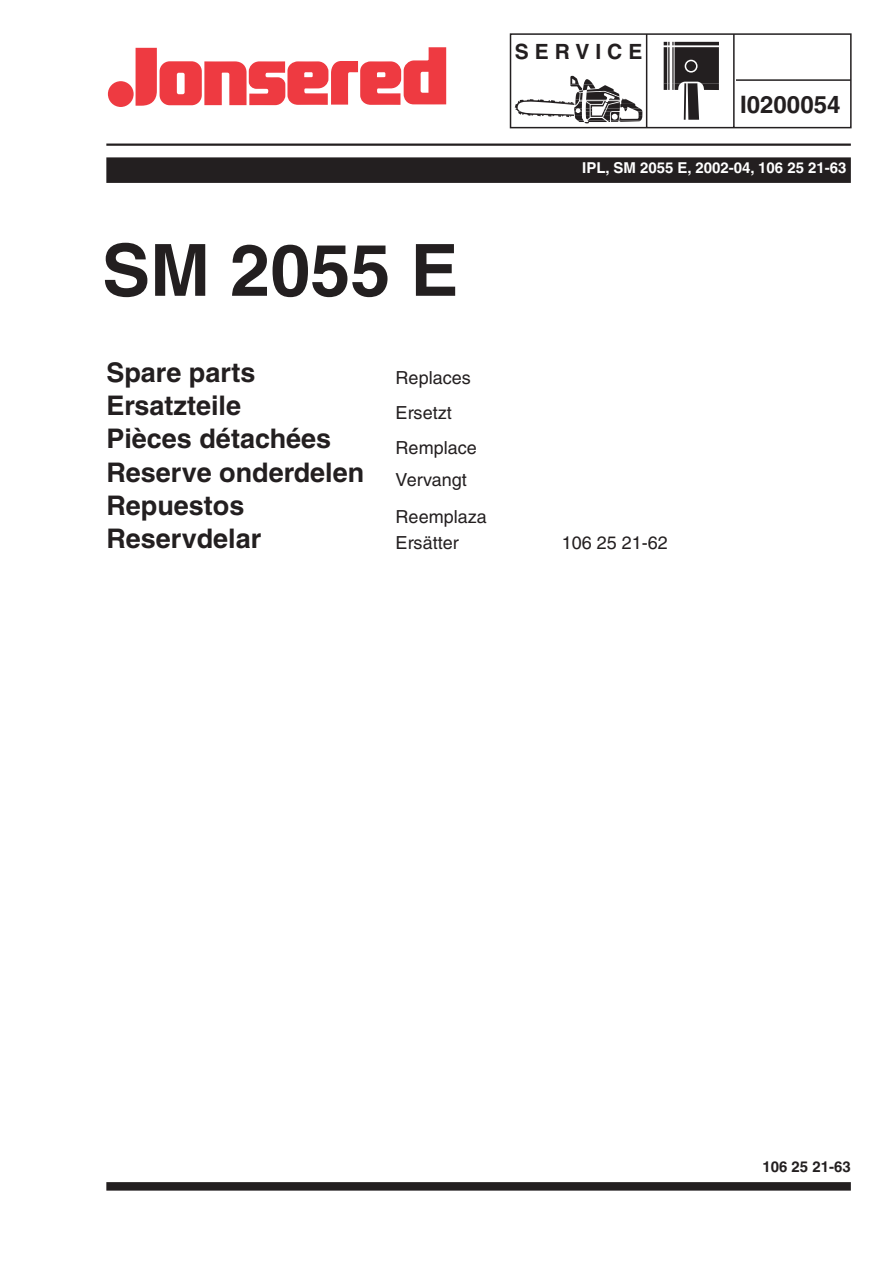
<style>
.page{position:relative;width:893px;height:1263px;background:#fff}
.page>*{position:absolute;margin:0;border:0;box-sizing:border-box;transform-origin:0 0}
.t1{font:700 72px "Helvetica";color:#231f20}
.t2{font:700 27px/33.2px "Helvetica";color:#231f20}
.t3{font:700 24px "Helvetica";color:#231f20}
.t4{font:700 21px "Helvetica";letter-spacing:.285em;color:#231f20}
.t5{font:18px/34.8px "Helvetica";color:#231f20}
.t6{font:700 15px "Helvetica";color:#fff}
.t7{font:700 15px "Helvetica";color:#231f20}
</style>
<div class="page">
<div style="left:106px;top:1182px;width:744px;height:9px;background:#231f20"></div>
<hr style="left:106px;top:144px;width:744px;height:2px;background:#231f20">
<div style="left:106px;top:157px;width:744px;height:26px;background:#231f20"></div>
<div style="left:108px;top:81px;width:26px;height:26px;background:#ee3a41;border-radius:50%"></div>
<svg style="left:135px;top:47px;width:311px;height:59px"></svg>
<svg style="left:509px;top:33px;width:343px;height:96px"></svg>
<p class="t4" style="left:514px;top:44px;width:129px">SERVICE</p>
<p class="t3" style="left:740px;top:96px;width:102px">I0200054</p>
<h1 class="t1" style="left:102px;top:244px;width:358px">SM 2055 E</h1>
<p class="t6" style="left:582px;top:162px;width:266px">IPL, SM 2055 E, 2002-04, 106 25 21-63</p>
<p class="t2" style="left:106px;top:359px;width:259px">Spare parts<br>Ersatzteile<br>Pièces détachées<br>Reserve onderdelen<br>Repuestos<br>Reservdelar</p>
<p class="t5" style="left:395px;top:362px;width:83px">Replaces<br>Ersetzt<br>Remplace</p>
<p class="t5" style="left:395px;top:464px;width:93px;line-height:36.3px">Vervangt<br>Reemplaza</p>
<p class="t5" style="left:395px;top:527px;width:65px">Ersätter</p>
<p class="t5" style="left:561px;top:527px;width:108px">106 25 21-62</p>
<p class="t7" style="left:762px;top:1161px;width:90px">106 25 21-63</p>
</div>
